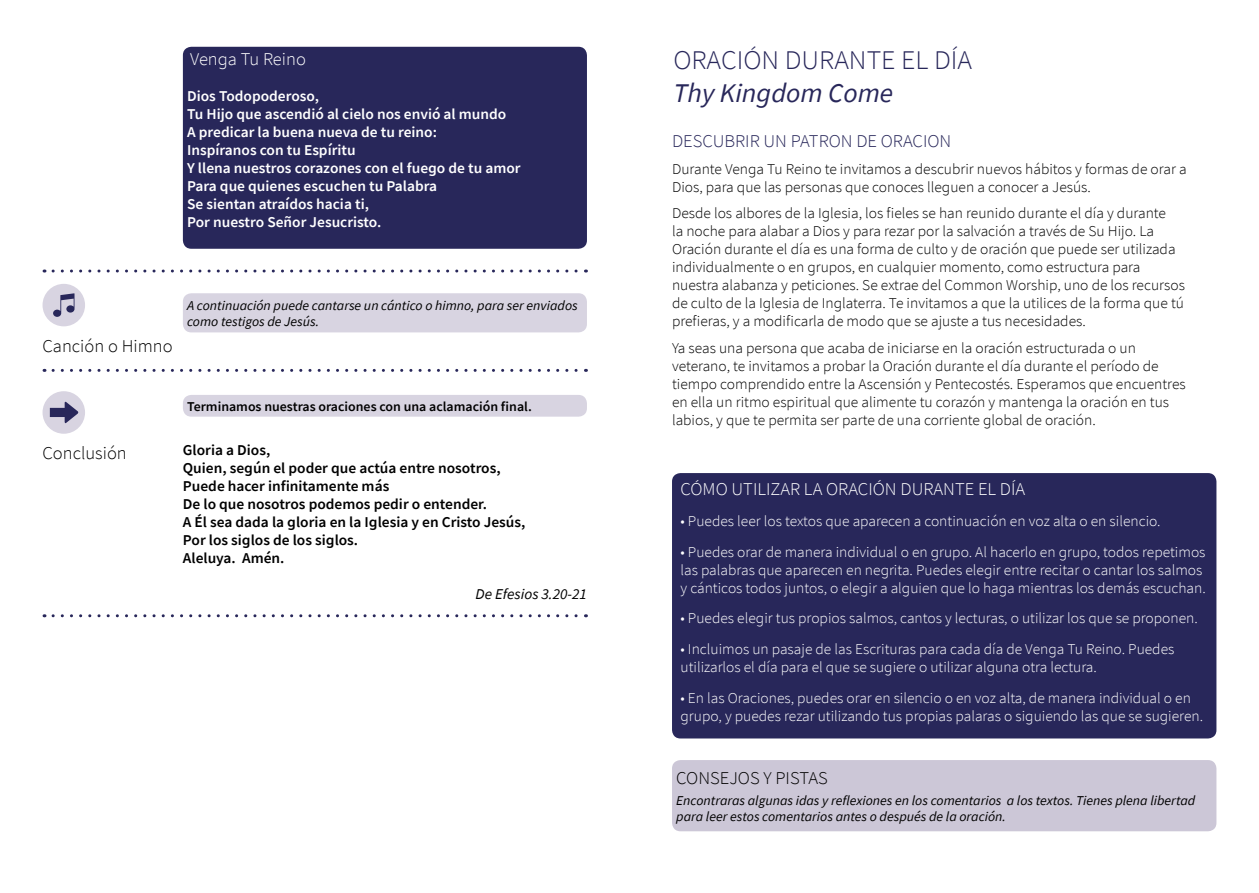
<style>
.page{position:relative;width:1259px;height:893px;background:#fff}
.page>*{position:absolute;margin:0;border:0;box-sizing:border-box;transform-origin:0 0}
.t1{font:300 27px "Source Sans Pro";color:#28275a}
.t2{font:italic 27px "Source Sans Pro";color:#28275a}
.t3{font:300 18px "Source Sans Pro";color:#fff}
.t4{font:300 18px "Source Sans Pro";color:#000}
.t5{font:300 18px "Source Sans Pro";color:#28275a}
.t6{font:300 15px/18px "Source Sans Pro";color:#000}
.t7{font:300 15px/18px "Source Sans Pro";color:#fff}
.t8{font:600 15px/18px "Source Sans Pro";color:#fff}
.t9{font:600 15px/18px "Source Sans Pro";color:#000}
.t10{font:italic 15px "Source Sans Pro";color:#000}
.t11{font:italic 13.5px/16.5px "Source Sans Pro";color:#000}
.t12{font:600 13.5px "Source Sans Pro";color:#000}
</style>
<div class="page">
<div style="left:183px;top:47px;width:404px;height:202px;background:#28275a;border-radius:9px"></div>
<svg style="left:53px;top:270px;width:533px;height:3px"></svg>
<div style="left:183px;top:293px;width:404px;height:39px;background:#d8d4e1;border-radius:9px"></div>
<svg style="left:53px;top:369px;width:533px;height:3px"></svg>
<div style="left:183px;top:395px;width:404px;height:22px;background:#d8d4e1;border-radius:9px"></div>
<svg style="left:53px;top:614px;width:533px;height:3px"></svg>
<div style="left:43px;top:284px;width:42px;height:42px;background:#d8d4e1;border-radius:50%"></div>
<svg style="left:53px;top:293px;width:21px;height:24px"></svg>
<div style="left:43px;top:391px;width:42px;height:43px;background:#d8d4e1;border-radius:50%"></div>
<svg style="left:50px;top:401px;width:29px;height:23px"></svg>
<div style="left:672px;top:473px;width:544px;height:265px;background:#28275a;border-radius:9px"></div>
<div style="left:672px;top:760px;width:544px;height:71px;background:#ccc7d7;border-radius:9px"></div>
<p class="t3" style="left:190px;top:48px;width:117px">Venga Tu Reino</p>
<p class="t8" style="left:187px;top:86px;width:335px">Dios Todopoderoso,<br>Tu Hijo que ascendió al cielo nos envió al mundo<br>A predicar la buena nueva de tu reino:<br>Inspíranos con tu Espíritu<br>Y llena nuestros corazones con el fuego de tu amor Para que quienes escuchen tu Palabra<br>Se sientan atraídos hacia ti,<br>Por nuestro Señor Jesucristo.</p>
<p class="t4" style="left:43px;top:335px;width:132px">Canción o Himno</p>
<p class="t11" style="left:187px;top:297px;width:392px">A continuación puede cantarse un cántico o himno, para ser enviados como testigos de Jesús.</p>
<p class="t4" style="left:43px;top:442px;width:86px">Conclusión</p>
<p class="t12" style="left:187px;top:397px;width:346px">Terminamos nuestras oraciones con una aclamación final.</p>
<p class="t9" style="left:183px;top:441px;width:344px">Gloria a Dios,<br>Quien, según el poder que actúa entre nosotros, Puede hacer infinitamente más<br>De lo que nosotros podemos pedir o entender.<br>A Él sea dada la gloria en la Iglesia y en Cristo Jesús, Por los siglos de los siglos.<br>Aleluya. Amén.</p>
<p class="t10" style="left:475px;top:585px;width:113px">De Efesios 3.20-21</p>
<h1 class="t1" style="left:673px;top:44px;width:300px">ORACIÓN DURANTE EL DÍA</h1>
<h1 class="t2" style="left:673px;top:75px;width:221px">Thy Kingdom Come</h1>
<p class="t5" style="left:672px;top:130px;width:281px">DESCUBRIR UN PATRON DE ORACION</p>
<p class="t6" style="left:672px;top:160px;width:516px">Durante Venga Tu Reino te invitamos a descubrir nuevos hábitos y formas de orar a<br>Dios, para que las personas que conoces lleguen a conocer a Jesús.</p>
<p class="t6" style="left:672px;top:204px;width:514px">Desde los albores de la Iglesia, los fieles se han reunido durante el día y durante<br>la noche para alabar a Dios y para rezar por la salvación a través de Su Hijo. La Oración durante el día es una forma de culto y de oración que puede ser utilizada individualmente o en grupos, en cualquier momento, como estructura para nuestra alabanza y peticiones. Se extrae del Common Worship, uno de los recursos de culto de la Iglesia de Inglaterra. Te invitamos a que la utilices de la forma que tú prefieras, y a modificarla de modo que se ajuste a tus necesidades.</p>
<p class="t6" style="left:672px;top:339px;width:515px">Ya seas una persona que acaba de iniciarse en la oración estructurada o un veterano, te invitamos a probar la Oración durante el día durante el período de tiempo comprendido entre la Ascensión y Pentecostés. Esperamos que encuentres en ella un ritmo espiritual que alimente tu corazón y mantenga la oración en tus labios, y que te permita ser parte de una corriente global de oración.</p>
<p class="t3" style="left:680px;top:478px;width:346px">CÓMO UTILIZAR LA ORACIÓN DURANTE EL DÍA</p>
<p class="t7" style="left:680px;top:512px;width:482px">• Puedes leer los textos que aparecen a continuación en voz alta o en silencio.</p>
<p class="t7" style="left:680px;top:543px;width:527px">• Puedes orar de manera individual o en grupo. Al hacerlo en grupo, todos repetimos las palabras que aparecen en negrita. Puedes elegir entre recitar o cantar los salmos y cánticos todos juntos, o elegir a alguien que lo haga mientras los demás escuchan.</p>
<p class="t7" style="left:680px;top:609px;width:519px">• Puedes elegir tus propios salmos, cantos y lecturas, o utilizar los que se proponen.</p>
<p class="t7" style="left:680px;top:640px;width:495px">• Incluimos un pasaje de las Escrituras para cada día de Venga Tu Reino. Puedes utilizarlos el día para el que se sugiere o utilizar alguna otra lectura.</p>
<p class="t7" style="left:680px;top:689px;width:524px">• En las Oraciones, puedes orar en silencio o en voz alta, de manera individual o en grupo, y puedes rezar utilizando tus propias palaras o siguiendo las que se sugieren.</p>
<p class="t4" style="left:676px;top:767px;width:153px">CONSEJOS Y PISTAS</p>
<p class="t11" style="left:676px;top:792px;width:520px">Encontraras algunas idas y reflexiones en los comentarios a los textos. Tienes plena libertad para leer estos comentarios antes o después de la oración.</p>
</div>
